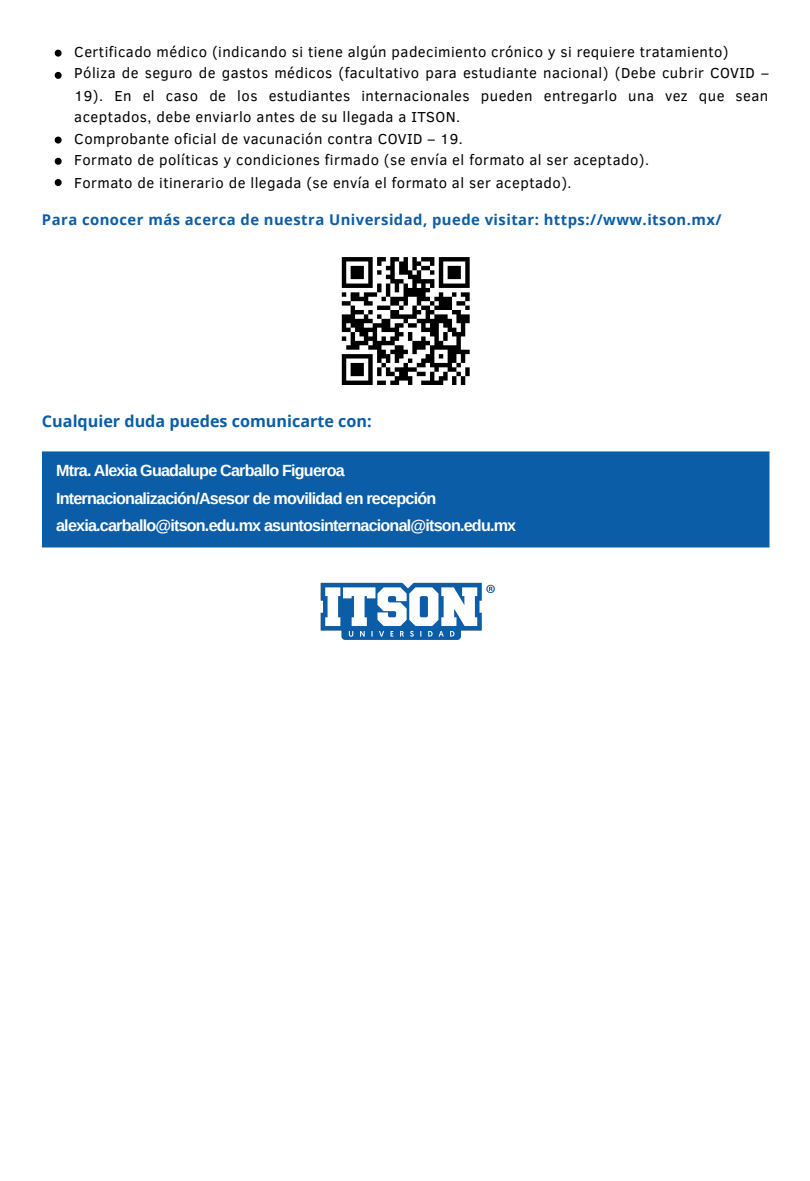
<style>
.page{position:relative;width:810px;height:1181px;background:#fff}
.page>*{position:absolute;margin:0;border:0;box-sizing:border-box;transform-origin:0 0}
.t1{font:700 16.2px "Arimo";letter-spacing:-.05em;color:#fff}
.t2{font:700 16.2px "Open Sans";color:#0a5da6}
.t3{font:14.85px/21.8px "Clear Sans";letter-spacing:.03em;color:#000;text-align:justify}
.t4{font:700 14.85px "Open Sans";letter-spacing:.03em;color:#0a5da6}
</style>
<div class="page">
<svg style="left:55px;top:50px;width:7px;height:7px"></svg>
<svg style="left:55px;top:72px;width:7px;height:7px"></svg>
<svg style="left:55px;top:137px;width:7px;height:6px"></svg>
<svg style="left:55px;top:158px;width:7px;height:7px"></svg>
<svg style="left:55px;top:179px;width:7px;height:7px"></svg>
<svg style="left:341px;top:257px;width:129px;height:128px"></svg>
<div style="left:43px;top:452px;width:726px;height:94px;background:#0a5da6"></div>
<hr style="left:42px;top:453px;width:2px;height:92px;background:#0a5da6">
<hr style="left:42px;top:451px;width:727px;height:2px;background:#0a5da6">
<hr style="left:42px;top:545px;width:727px;height:2px;background:#0a5da6">
<img style="left:320px;top:582px;width:175px;height:58px">
<p class="t3" style="left:74px;top:40px;width:656px">Certificado médico (indicando si tiene algún padecimiento crónico y si requiere tratamiento)</p>
<p class="t3" style="left:74px;top:62px;width:696px">Póliza de seguro de gastos médicos (facultativo para estudiante nacional) (Debe cubrir COVID – 19). En el caso de los estudiantes internacionales pueden entregarlo una vez que sean aceptados, debe enviarlo antes de su llegada a ITSON.</p>
<p class="t3" style="left:74px;top:127px;width:390px">Comprobante oficial de vacunación contra COVID – 19.</p>
<p class="t3" style="left:74px;top:148px;width:576px">Formato de políticas y condiciones firmado (se envía el formato al ser aceptado).</p>
<p class="t3" style="left:74px;top:171px;width:499px">Formato de itinerario de llegada (se envía el formato al ser aceptado).</p>
<p class="t4" style="left:42px;top:209px;width:681px">Para conocer más acerca de nuestra Universidad, puede visitar: https://www.itson.mx/</p>
<p class="t2" style="left:42px;top:410px;width:331px">Cualquier duda puedes comunicarte con:</p>
<p class="t1" style="left:56px;top:461px;width:290px">Mtra. Alexia Guadalupe Carballo Figueroa</p>
<p class="t1" style="left:56px;top:489px;width:382px">Internacionalización/Asesor de movilidad en recepción</p>
<p class="t1" style="left:56px;top:516px;width:462px">alexia.carballo@itson.edu.mx asuntosinternacional@itson.edu.mx</p>
</div>
